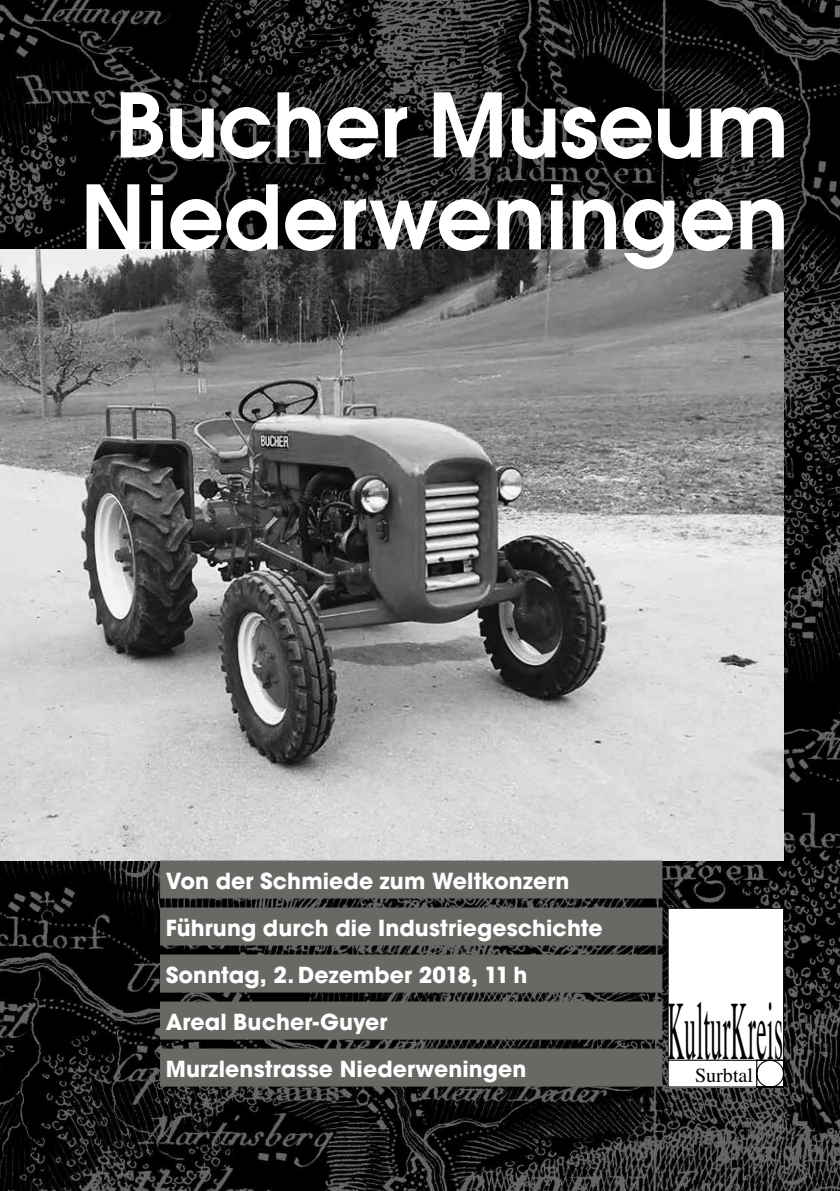
<style>
.page{position:relative;width:840px;height:1191px;background:#fff}
.page>*{position:absolute;margin:0;border:0;box-sizing:border-box;transform-origin:0 0}
.t1{font:600 88px/92px "Avant Garde";color:#fff;text-align:center}
.t2{font:83.4px "Times";letter-spacing:.02em;color:#000;scale:.28 1}
.t3{font:700 22px/47px "Avant Garde";letter-spacing:.005em;color:#fff}
.t4{font:20px "Times";color:#000}
</style>
<div class="page">
<img style="left:0;top:0;width:839px;height:1191px">
<svg style="left:667px;top:908px;width:116px;height:179px"></svg>
<img style="left:0;top:249px;width:783px;height:611px">
<div style="left:160px;top:860px;width:502px;height:38px;background:#6a6864"></div>
<div style="left:160px;top:907px;width:502px;height:38px;background:#6a6864"></div>
<div style="left:160px;top:954px;width:502px;height:38px;background:#6a6864"></div>
<div style="left:160px;top:1001px;width:502px;height:38px;background:#6a6864"></div>
<div style="left:160px;top:1048px;width:502px;height:38px;background:#6a6864"></div>
<h1 class="t1" style="left:81px;top:77px;width:709px">Bucher Museum<br>Niederweningen</h1>
<p class="t3" style="left:166px;top:856px;width:438px">Von der Schmiede zum Weltkonzern<br>Führung durch die Industriegeschichte<br>Sonntag, 2. Dezember 2018, 11 h<br>Areal Bucher-Guyer<br>Murzlenstrasse Niederweningen</p>
<h2 class="t2" style="left:667px;top:978px;width:414px">KulturKreis</h2>
<p class="t4" style="left:694px;top:1062px;width:59px">Surbtal</p>
</div>
